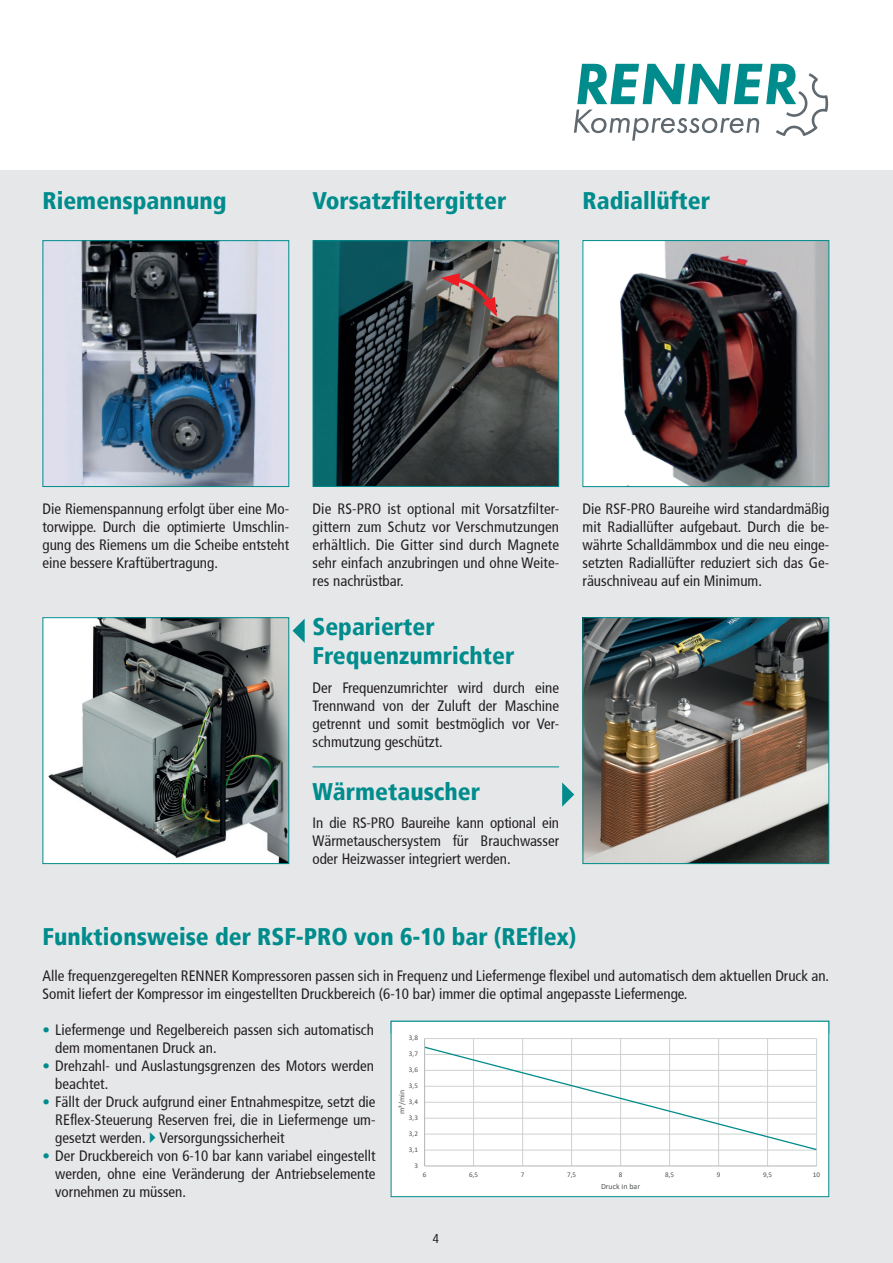
<style>
.page{position:relative;width:893px;height:1263px;background:#fff}
.page>*{position:absolute;margin:0;border:0;box-sizing:border-box;transform-origin:0 0}
.t1{font:900 condensed 24px/28.8px "Frutiger";color:#008c8c}
.t2{font:condensed 15px/18px "Frutiger";color:#231f20;text-align:justify}
.t3{font:condensed 12.75px "Frutiger";color:#231f20}
.t4{font:7.95px "Calibri";color:#515455}
.t5{font:7.2px "Calibri";color:#515455}
.s1{color:#008c8c}
</style>
<div class="page">
<div style="left:0;top:170px;width:893px;height:1093px;background:#e6e7e9"></div>
<img style="left:315px;top:242px;width:242px;height:243px">
<div style="left:313px;top:240px;width:246px;height:247px;border:1px solid #008c8c"></div>
<img style="left:65px;top:242px;width:216px;height:243px">
<div style="left:43px;top:240px;width:246px;height:247px;border:1px solid #008c8c"></div>
<svg style="left:441px;top:273px;width:56px;height:44px;background:#825f5c"></svg>
<img style="left:585px;top:242px;width:242px;height:243px">
<div style="left:583px;top:240px;width:246px;height:247px;border:1px solid #008c8c"></div>
<svg style="left:574px;top:64px;width:254px;height:77px"></svg>
<img style="left:585px;top:619px;width:242px;height:243px">
<div style="left:583px;top:617px;width:246px;height:247px;border:1px solid #008c8c"></div>
<svg style="left:293px;top:619px;width:12px;height:24px"></svg>
<svg style="left:562px;top:782px;width:12px;height:25px"></svg>
<hr style="left:313px;top:766px;width:246px;height:1px;background:#008c8c">
<div style="left:393px;top:1034px;width:434px;height:161px;background:#fff"></div>
<div style="left:391px;top:1021px;width:438px;height:13px;background:#fff;border:1px solid #008c8c"></div>
<svg style="left:423px;top:1046px;width:395px;height:105px;background:#f7f9f9"></svg>
<img style="left:47px;top:619px;width:240px;height:243px">
<div style="left:43px;top:617px;width:246px;height:247px;border:1px solid #008c8c"></div>
<h1 class="t1" style="left:43px;top:187px;width:186px">Riemenspannung</h1>
<h1 class="t1" style="left:313px;top:187px;width:195px">Vorsatzfiltergitter</h1>
<h1 class="t1" style="left:583px;top:187px;width:129px">Radiallüfter</h1>
<p class="t2" style="left:43px;top:500px;width:248px">Die Riemenspannung erfolgt über eine Mo&shy;torwippe. Durch die optimierte Umschlin&shy;gung des Riemens um die Scheibe entsteht eine bessere Kraftübertragung.</p>
<p class="t2" style="left:583px;top:500px;width:248px">Die RSF-PRO Baureihe wird standardmäßig mit Radiallüfter aufgebaut. Durch die be&shy;währte Schalldämmbox und die neu einge&shy;setzten Radiallüfter reduziert sich das Ge&shy;räuschniveau auf ein Minimum.</p>
<p class="t2" style="left:313px;top:500px;width:248px">Die RS-PRO ist optional mit Vorsatzfilter&shy;gittern zum Schutz vor Verschmutzungen erhältlich. Die Gitter sind durch Magnete sehr einfach anzubringen und ohne Weite&shy;res nachrüstbar.</p>
<h1 class="t1" style="left:313px;top:612px;width:203px">Separierter<br>Frequenzumrichter</h1>
<p class="t2" style="left:313px;top:679px;width:248px">Der Frequenzumrichter wird durch eine Trennwand von der Zuluft der Maschine getrennt und somit bestmöglich vor Ver&shy;schmutzung geschützt.</p>
<h1 class="t1" style="left:313px;top:778px;width:169px">Wärmetauscher</h1>
<p class="t2" style="left:313px;top:814px;width:248px">In die RS-PRO Baureihe kann optional ein Wärmetauschersystem für Brauchwasser oder Heizwasser integriert werden.</p>
<h1 class="t1" style="left:43px;top:922px;width:535px">Funktionsweise der RSF-PRO von 6-10 bar (REflex)</h1>
<p class="t2" style="left:43px;top:967px;width:788px">Alle frequenzgeregelten RENNER Kompressoren passen sich in Frequenz und Liefermenge flexibel und automatisch dem aktuellen Druck an.<br>Somit liefert der Kompressor im eingestellten Druckbereich (6-10 bar) immer die optimal angepasste Liefermenge.</p>
<p class="t2" style="left:55px;top:1021px;width:320px;text-indent:-13px"><span class="s1">•</span> Liefermenge und Regelbereich passen sich automatisch dem momentanen Druck an.</p>
<p class="t2" style="left:55px;top:1057px;width:320px;text-indent:-13px"><span class="s1">•</span> Drehzahl- und Auslastungsgrenzen des Motors werden beachtet.</p>
<p class="t2" style="left:55px;top:1093px;width:322px;text-indent:-13px"><span class="s1">•</span> Fällt der Druck aufgrund einer Entnahmespitze, setzt die REflex-Steuerung Reserven frei, die in Liefermenge um&shy;gesetzt werden. Versorgungssicherheit</p>
<p class="t2" style="left:55px;top:1147px;width:322px;text-indent:-13px"><span class="s1">•</span> Der Druckbereich von 6-10 bar kann variabel eingestellt werden, ohne eine Veränderung der Antriebselemente vornehmen zu müssen.</p>
<p class="t5" style="left:409px;top:1033px;width:11px">3,8</p>
<p class="t5" style="left:409px;top:1049px;width:11px">3,7</p>
<p class="t5" style="left:409px;top:1065px;width:11px">3,6</p>
<p class="t5" style="left:409px;top:1081px;width:11px">3,5</p>
<p class="t4" style="left:396px;top:1114px;width:26px;rotate:-90deg">m³/min</p>
<p class="t5" style="left:409px;top:1097px;width:11px">3,4</p>
<p class="t5" style="left:409px;top:1113px;width:11px">3,3</p>
<p class="t5" style="left:409px;top:1129px;width:11px">3,2</p>
<p class="t5" style="left:409px;top:1145px;width:11px">3,1</p>
<p class="t5" style="left:414px;top:1160px;width:5px">3</p>
<p class="t5" style="left:423px;top:1170px;width:5px">6</p>
<p class="t5" style="left:469px;top:1170px;width:11px">6,5</p>
<p class="t5" style="left:521px;top:1170px;width:5px">7</p>
<p class="t5" style="left:567px;top:1170px;width:11px">7,5</p>
<p class="t5" style="left:619px;top:1170px;width:5px">8</p>
<p class="t5" style="left:665px;top:1170px;width:11px">8,5</p>
<p class="t5" style="left:717px;top:1170px;width:5px">9</p>
<p class="t5" style="left:763px;top:1170px;width:11px">9,5</p>
<p class="t5" style="left:813px;top:1170px;width:9px">10</p>
<p class="t4" style="left:601px;top:1181px;width:41px">Druck in bar</p>
<p class="t3" style="left:433px;top:1231px;width:8px">4</p>
</div>
